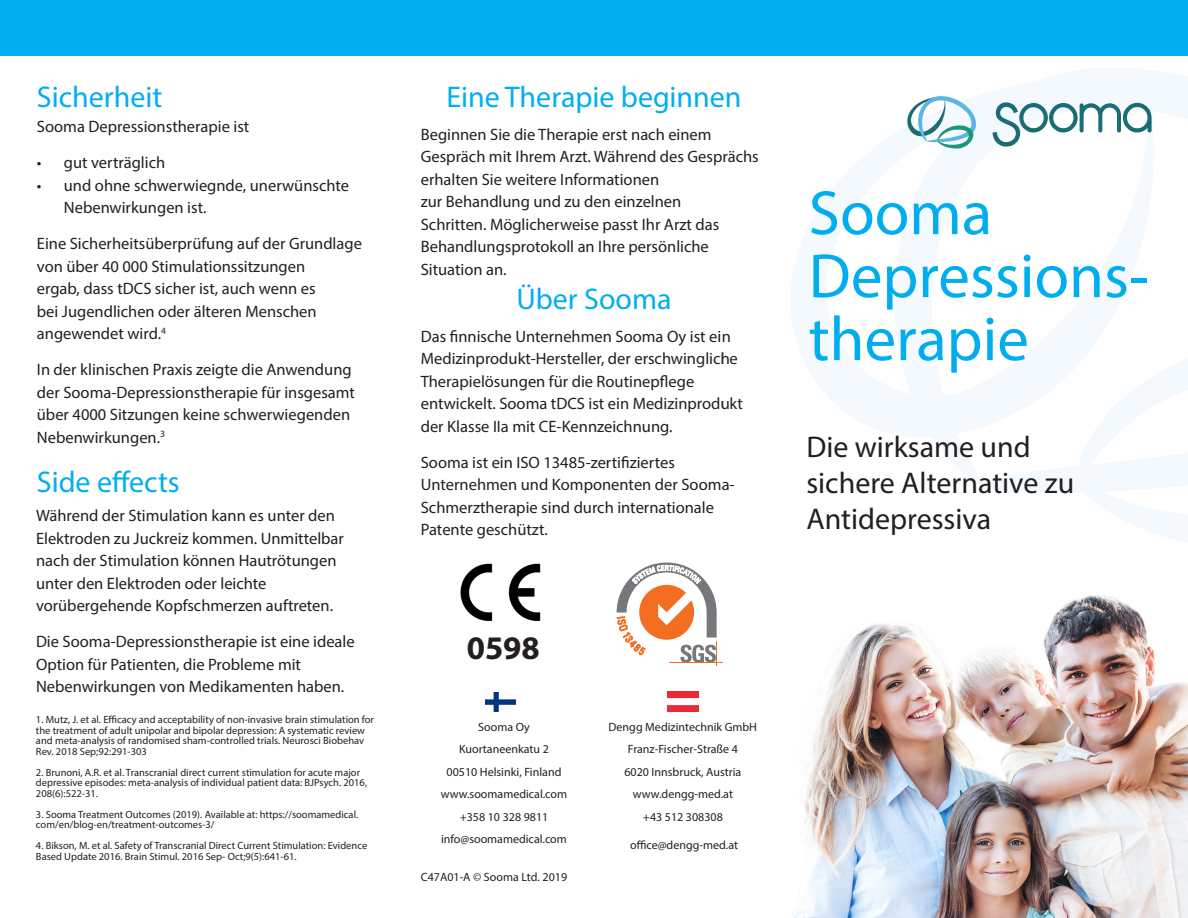
<style>
.page{position:relative;width:1188px;height:918px;background:#fff}
.page>*{position:absolute;margin:0;border:0;box-sizing:border-box;transform-origin:0 0}
.t1{font:63px "Myriad Pro";color:#00aeef}
.t2{font:700 33px "Myriad Pro";color:#231f20}
.t3{font:30px "Myriad Pro";color:#00aeef}
.t4{font:30px/36px "Myriad Pro";color:#231f20}
.t5{font:16.5px/22.5px "Myriad Pro";color:#231f20}
.t6{font:12px/22.5px "Myriad Pro";color:#231f20;text-align:center}
.t7{font:10.5px/10.5px "Myriad Pro";color:#231f20}
</style>
<div class="page">
<div style="left:0;top:0;width:1188px;height:56px;background:#00aeef"></div>
<svg style="left:956px;top:68px;width:232px;height:424px"></svg>
<svg style="left:1076px;top:297px;width:112px;height:245px"></svg>
<svg style="left:791px;top:71px;width:380px;height:394px"></svg>
<svg style="left:992px;top:102px;width:160px;height:45px"></svg>
<svg style="left:907px;top:96px;width:72px;height:53px"></svg>
<img style="left:460px;top:563px;width:81px;height:59px">
<img style="left:792px;top:595px;width:396px;height:323px">
<hr style="left:670px;top:662px;width:53px;height:1px;background:#f36e21">
<svg style="left:617px;top:562px;width:100px;height:104px"></svg>
<img style="left:485px;top:693px;width:31px;height:19px">
<img style="left:668px;top:691px;width:30px;height:21px">
<p class="t3" style="left:37px;top:79px;width:127px">Sicherheit</p>
<p class="t3" style="left:446px;top:79px;width:297px">Eine Therapie beginnen</p>
<p class="t5" style="left:421px;top:123px;width:340px">Beginnen Sie die Therapie erst nach einem<br>Gespräch mit Ihrem Arzt. Während des Gesprächs</p>
<p class="t5" style="left:421px;top:168px;width:300px">erhalten Sie weitere Informationen<br>zur Behandlung und zu den einzelnen Schritten. Möglicherweise passt Ihr Arzt das Behandlungsprotokoll an Ihre persönliche Situation an.</p>
<p class="t5" style="left:37px;top:115px;width:214px">Sooma Depressionstherapie ist</p>
<p class="t5" style="left:37px;top:151px;width:130px">• gut verträglich</p>
<p class="t5" style="left:64px;top:174px;width:287px;text-indent:-27px">• und ohne schwerwiegnde, unerwünschte<br>Nebenwirkungen ist.</p>
<p class="t5" style="left:37px;top:232px;width:327px">Eine Sicherheitsüberprüfung auf der Grundlage von über 40 000 Stimulationssitzungen<br>ergab, dass tDCS sicher ist, auch wenn es<br>bei Jugendlichen oder älteren Menschen angewendet wird.<sup>4</sup></p>
<p class="t5" style="left:37px;top:358px;width:320px">In der klinischen Praxis zeigte die Anwendung der Sooma-Depressionstherapie für insgesamt über 4000 Sitzungen keine schwerwiegenden Nebenwirkungen.<sup>3</sup></p>
<p class="t3" style="left:516px;top:281px;width:157px">Über Sooma</p>
<p class="t5" style="left:421px;top:325px;width:319px">Das finnische Unternehmen Sooma Oy ist ein<br>Medizinprodukt-Hersteller, der erschwingliche</p>
<p class="t5" style="left:421px;top:370px;width:324px">Therapielösungen für die Routinepflege entwickelt. Sooma tDCS ist ein Medizinprodukt der Klasse IIa mit CE-Kennzeichnung.</p>
<p class="t5" style="left:421px;top:451px;width:315px">Sooma ist ein ISO 13485-zertifiziertes Unternehmen und Komponenten der Sooma-Schmerztherapie sind durch internationale Patente geschützt.</p>
<p class="t3" style="left:37px;top:464px;width:144px">Side effects</p>
<p class="t5" style="left:36px;top:504px;width:310px">Während der Stimulation kann es unter den Elektroden zu Juckreiz kommen. Unmittelbar nach der Stimulation können Hautrötungen unter den Elektroden oder leichte vorübergehende Kopfschmerzen auftreten.</p>
<p class="t5" style="left:36px;top:630px;width:320px">Die Sooma-Depressionstherapie ist eine ideale<br>Option für Patienten, die Probleme mit</p>
<p class="t5" style="left:36px;top:675px;width:310px">Nebenwirkungen von Medikamenten haben.</p>
<p class="t2" style="left:467px;top:627px;width:75px">0598</p>
<p class="t7" style="left:36px;top:714px;width:340px">1. Mutz, J. et al. Efficacy and acceptability of non-invasive brain stimulation for the treatment of adult unipolar and bipolar depression: A systematic review and meta-analysis of randomised sham-controlled trials. Neurosci Biobehav Rev. 2018 Sep;92:291-303</p>
<p class="t7" style="left:36px;top:767px;width:333px">2. Brunoni, A.R. et al. Transcranial direct current stimulation for acute major depressive episodes: meta-analysis of individual patient data: BJPsych. 2016,<br>208(6):522-31.</p>
<p class="t7" style="left:36px;top:809px;width:324px">3. Sooma Treatment Outcomes (2019). Available at: https://soomamedical. com/en/blog-en/treatment-outcomes-3/</p>
<p class="t7" style="left:36px;top:840px;width:333px">4. Bikson, M. et al. Safety of Transcranial Direct Current Stimulation: Evidence<br>Based Update 2016. Brain Stimul. 2016 Sep- Oct;9(5):641-61.</p>
<p class="t6" style="left:478px;top:715px;width:53px">Sooma Oy</p>
<p class="t6" style="left:459px;top:738px;width:91px">Kuortaneenkatu 2</p>
<p class="t6" style="left:447px;top:760px;width:116px">00510 Helsinki, Finland</p>
<p class="t6" style="left:441px;top:783px;width:128px">www.soomamedical.com</p>
<p class="t6" style="left:460px;top:805px;width:90px">+358 10 328 9811</p>
<p class="t6" style="left:441px;top:828px;width:127px">info@soomamedical.com</p>
<p class="t6" style="left:421px;top:866px;width:148px">C47A01-A © Sooma Ltd. 2019</p>
<p class="t6" style="left:609px;top:715px;width:150px">Dengg Medizintechnik GmbH</p>
<p class="t6" style="left:628px;top:738px;width:112px">Franz-Fischer-Straße 4</p>
<p class="t6" style="left:624px;top:760px;width:118px">6020 Innsbruck, Austria</p>
<p class="t6" style="left:633px;top:783px;width:102px">www.dengg-med.at +43 512 308308</p>
<p class="t6" style="left:630px;top:834px;width:110px">office@dengg-med.at</p>
<p class="t1" style="left:809px;top:174px;width:185px">Sooma</p>
<p class="t1" style="left:809px;top:237px;width:341px">Depressions-</p>
<p class="t1" style="left:809px;top:300px;width:222px">therapie</p>
<p class="t4" style="left:806px;top:429px;width:269px">Die wirksame und sichere Alternative zu<br>Antidepressiva</p>
</div>
